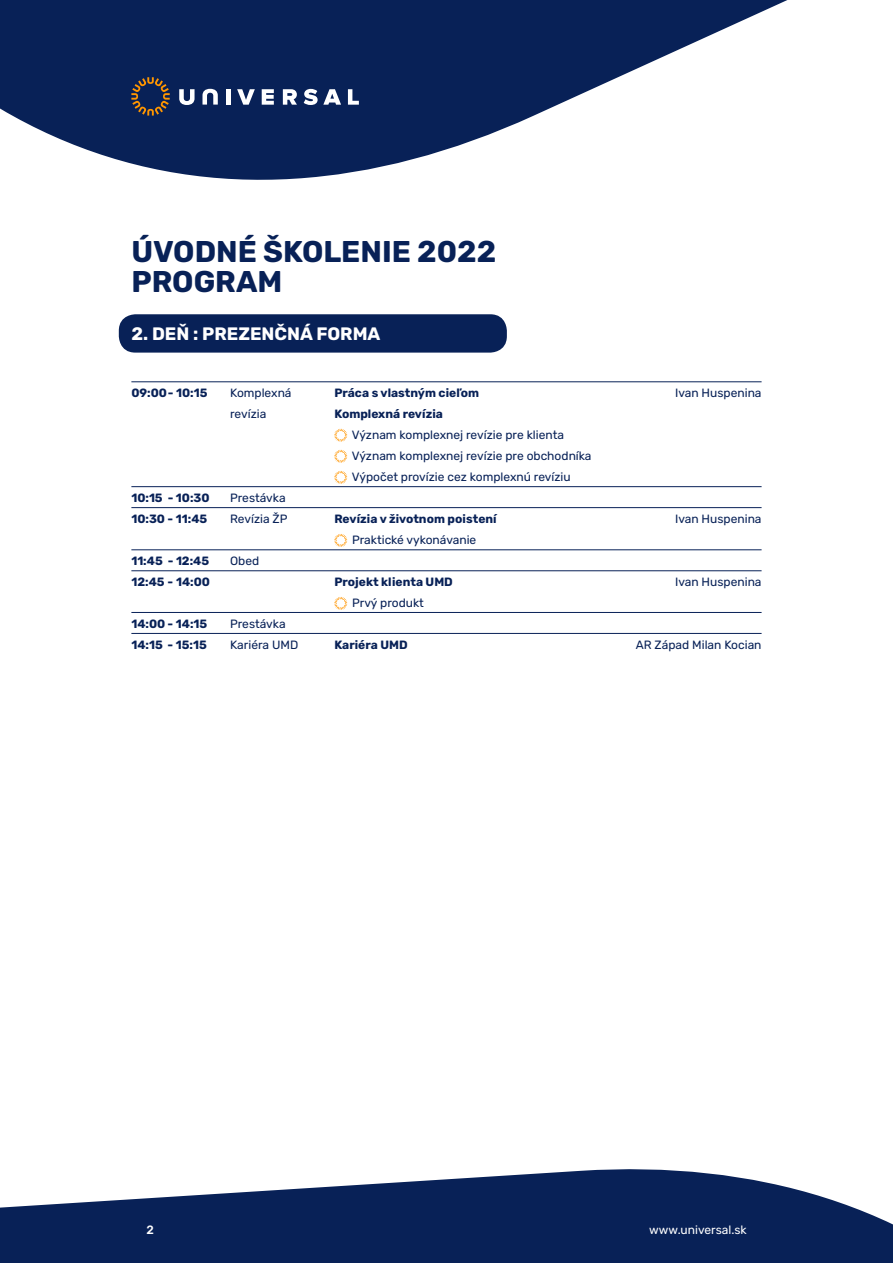
<style>
.page{position:relative;width:893px;height:1263px;background:#fff}
.page>*{position:absolute;margin:0;border:0;box-sizing:border-box;transform-origin:0 0}
.t1{font:700 30px/30px "Rubik";color:#082157}
.t2{font:700 18px "Rubik";color:#fff}
.t3{font:12px/21px "Rubik";color:#082157}
.t4{font:700 12px/21px "Rubik";color:#082157}
.t5{font:12px "Rubik";color:#fff}
.t6{font:500 12px "Rubik";color:#fff}
</style>
<div class="page">
<svg style="left:0;top:0;width:788px;height:180px;fill:#082157"></svg>
<svg style="left:0;top:1169px;width:893px;height:94px;fill:#082157"></svg>
<div style="left:119px;top:314px;width:388px;height:39px;background:#082157;border-radius:16px"></div>
<hr style="left:131px;top:486px;width:631px;height:1px;background:#082157">
<hr style="left:131px;top:507px;width:631px;height:1px;background:#082157">
<hr style="left:131px;top:549px;width:631px;height:1px;background:#082157">
<hr style="left:131px;top:570px;width:631px;height:1px;background:#082157">
<hr style="left:131px;top:612px;width:631px;height:1px;background:#082157">
<hr style="left:131px;top:633px;width:631px;height:1px;background:#082157">
<hr style="left:131px;top:382px;width:631px;height:1px;background:#082157">
<svg style="left:334px;top:429px;width:13px;height:13px"></svg>
<svg style="left:334px;top:471px;width:13px;height:13px"></svg>
<svg style="left:334px;top:450px;width:13px;height:13px"></svg>
<svg style="left:334px;top:534px;width:13px;height:13px"></svg>
<svg style="left:334px;top:597px;width:13px;height:13px"></svg>
<svg style="left:179px;top:89px;width:16px;height:16px"></svg>
<svg style="left:202px;top:89px;width:16px;height:16px"></svg>
<hr style="left:226px;top:89px;width:4px;height:16px;background:#fff">
<svg style="left:237px;top:89px;width:18px;height:16px"></svg>
<svg style="left:262px;top:89px;width:12px;height:16px"></svg>
<svg style="left:283px;top:89px;width:14px;height:16px"></svg>
<svg style="left:304px;top:89px;width:37px;height:16px"></svg>
<svg style="left:348px;top:89px;width:11px;height:16px"></svg>
<svg style="left:131px;top:77px;width:39px;height:39px;background:#3c3a44"></svg>
<h1 class="t1" style="left:131px;top:238px;width:366px">ÚVODNÉ ŠKOLENIE 2022<br>PROGRAM</h1>
<h2 class="t2" style="left:131px;top:323px;width:251px">2. DEŇ : PREZENČNÁ FORMA</h2>
<p class="t4" style="left:131px;top:382px;width:78px">09:00 - 10:15</p>
<p class="t3" style="left:230px;top:382px;width:63px">Komplexná revízia</p>
<p class="t4" style="left:131px;top:487px;width:80px">10:15 - 10:30<br>10:30 - 11:45</p>
<p class="t4" style="left:131px;top:550px;width:80px">11:45 - 12:45<br>12:45 - 14:00</p>
<p class="t4" style="left:131px;top:613px;width:77px">14:00 - 14:15<br>14:15 - 15:15</p>
<p class="t3" style="left:230px;top:487px;width:59px">Prestávka<br>Revízia ŽP</p>
<p class="t3" style="left:230px;top:550px;width:31px">Obed</p>
<p class="t3" style="left:230px;top:613px;width:70px">Prestávka<br>Kariéra UMD</p>
<p class="t4" style="left:334px;top:382px;width:146px">Práca s vlastným cieľom<br>Komplexná revízia</p>
<p class="t3" style="left:352px;top:424px;width:241px">Význam komplexnej revízie pre klienta<br>Význam komplexnej revízie pre obchodníka<br>Výpočet provízie cez komplexnú revíziu</p>
<p class="t4" style="left:334px;top:508px;width:164px">Revízia v životnom poistení</p>
<p class="t3" style="left:352px;top:529px;width:126px">Praktické vykonávanie</p>
<p class="t4" style="left:334px;top:571px;width:120px">Projekt klienta UMD</p>
<p class="t3" style="left:352px;top:592px;width:73px">Prvý produkt</p>
<p class="t4" style="left:334px;top:634px;width:75px">Kariéra UMD</p>
<p class="t3" style="left:675px;top:382px;width:88px">Ivan Huspenina</p>
<p class="t3" style="left:675px;top:508px;width:88px">Ivan Huspenina</p>
<p class="t3" style="left:675px;top:571px;width:88px">Ivan Huspenina</p>
<p class="t3" style="left:636px;top:634px;width:127px">AR Západ Milan Kocian</p>
<p class="t6" style="left:146px;top:1223px;width:9px">2</p>
<p class="t5" style="left:649px;top:1223px;width:99px">www.universal.sk</p>
</div>
